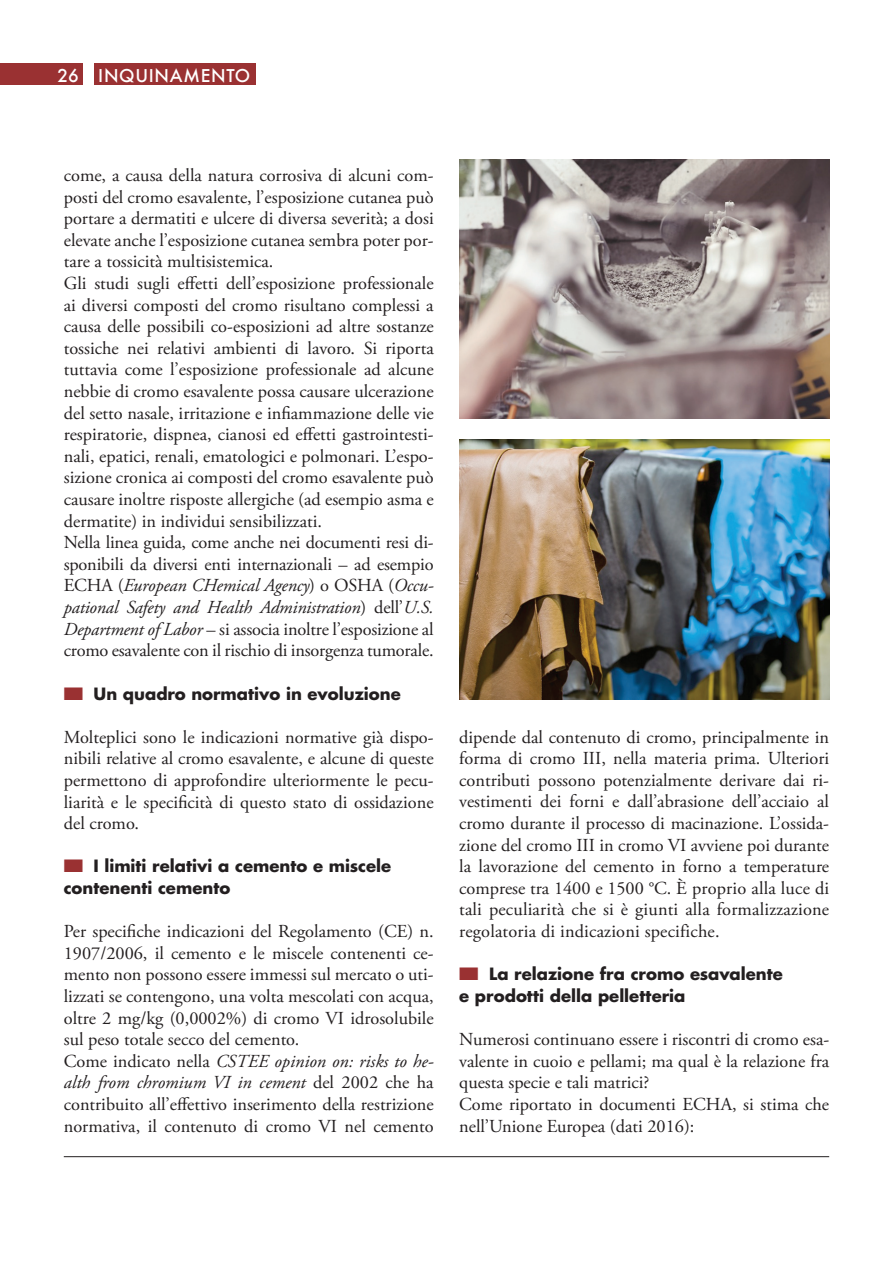
<style>
.page{position:relative;width:893px;height:1263px;background:#fff}
.page>*{position:absolute;margin:0;border:0;box-sizing:border-box;transform-origin:0 0}
.t1{font:18.3px/21.6px "Adobe Garamond Pro";color:#231f20}
.t2{font:500 17.25px "Futura";letter-spacing:.04em;color:#fff}
.t3{font:700 16.5px/21.6px "Futura Std";color:#231f20}
.s1{font-style:italic}
</style>
<div class="page">
<hr style="left:64px;top:1156px;width:765px;height:1px;background:#231f20">
<div style="left:0;top:64px;width:83px;height:21px;background:#9a3132"></div>
<div style="left:94px;top:64px;width:162px;height:21px;background:#9a3132"></div>
<img style="left:459px;top:439px;width:370px;height:260px">
<img style="left:459px;top:159px;width:370px;height:259px">
<p class="t2" style="left:57px;top:63px;width:195px">26 INQUINAMENTO</p>
<p class="t1" style="left:64px;top:165px;width:371px">come, a causa della natura corrosiva di alcuni com&shy;posti del cromo esavalente, l’esposizione cutanea può portare a dermatiti e ulcere di diversa severità; a dosi elevate anche l’esposizione cutanea sembra poter por&shy;tare a tossicità multisistemica.<br>Gli studi sugli effetti dell’esposizione professionale ai diversi composti del cromo risultano complessi a causa delle possibili co-esposizioni ad altre sostanze tossiche nei relativi ambienti di lavoro. Si riporta tuttavia come l’esposizione professionale ad alcune nebbie di cromo esavalente possa causare ulcerazione del setto nasale, irritazione e infiammazione delle vie respiratorie, dispnea, cianosi ed effetti gastrointesti&shy;nali, epatici, renali, ematologici e polmonari. L’espo&shy;sizione cronica ai composti del cromo esavalente può causare inoltre risposte allergiche (ad esempio asma e dermatite) in individui sensibilizzati.<br>Nella linea guida, come anche nei documenti resi di&shy;sponibili da diversi enti internazionali – ad esempio ECHA (<span class="s1">European CHemical Agency</span>) o OSHA (<span class="s1">Occu&shy;pational Safety and Health Administration</span>) dell’<span class="s1">U.S.<br>Department of Labor</span> – si associa inoltre l’esposizione al cromo esavalente con il rischio di insorgenza tumorale.</p>
<p class="t3" style="left:94px;top:682px;width:309px">Un quadro normativo in evoluzione</p>
<p class="t1" style="left:64px;top:727px;width:371px;text-align:justify">Molteplici sono le indicazioni normative già dispo&shy;nibili relative al cromo esavalente, e alcune di queste permettono di approfondire ulteriormente le pecu&shy;liarità e le specificità di questo stato di ossidazione del cromo.</p>
<p class="t3" style="left:64px;top:855px;width:329px;text-indent:30px">I limiti relativi a cemento e miscele contenenti cemento</p>
<p class="t1" style="left:64px;top:921px;width:371px">Per specifiche indicazioni del Regolamento (CE) n.<br>1907/2006, il cemento e le miscele contenenti ce&shy;mento non possono essere immessi sul mercato o uti&shy;lizzati se contengono, una volta mescolati con acqua, oltre 2 mg/kg (0,0002%) di cromo VI idrosolubile sul peso totale secco del cemento.<br>Come indicato nella <span class="s1">CSTEE opinion on: risks to he&shy;alth from chromium VI in cement</span> del 2002 che ha contribuito all’effettivo inserimento della restrizione normativa, il contenuto di cromo VI nel cemento</p>
<p class="t1" style="left:459px;top:727px;width:371px;text-align:justify">dipende dal contenuto di cromo, principalmente in forma di cromo III, nella materia prima. Ulteriori contributi possono potenzialmente derivare dai ri&shy;vestimenti dei forni e dall’abrasione dell’acciaio al cromo durante il processo di macinazione. L’ossida&shy;zione del cromo III in cromo VI avviene poi durante la lavorazione del cemento in forno a temperature comprese tra 1400 e 1500 °C. È proprio alla luce di tali peculiarità che si è giunti alla formalizzazione regolatoria di indicazioni specifiche.</p>
<p class="t3" style="left:459px;top:963px;width:325px;text-indent:30px">La relazione fra cromo esavalente e prodotti della pelletteria</p>
<p class="t1" style="left:459px;top:1029px;width:371px">Numerosi continuano essere i riscontri di cromo esa&shy;valente in cuoio e pellami; ma qual è la relazione fra questa specie e tali matrici?<br>Come riportato in documenti ECHA, si stima che nell’Unione Europea (dati 2016):</p>
</div>
